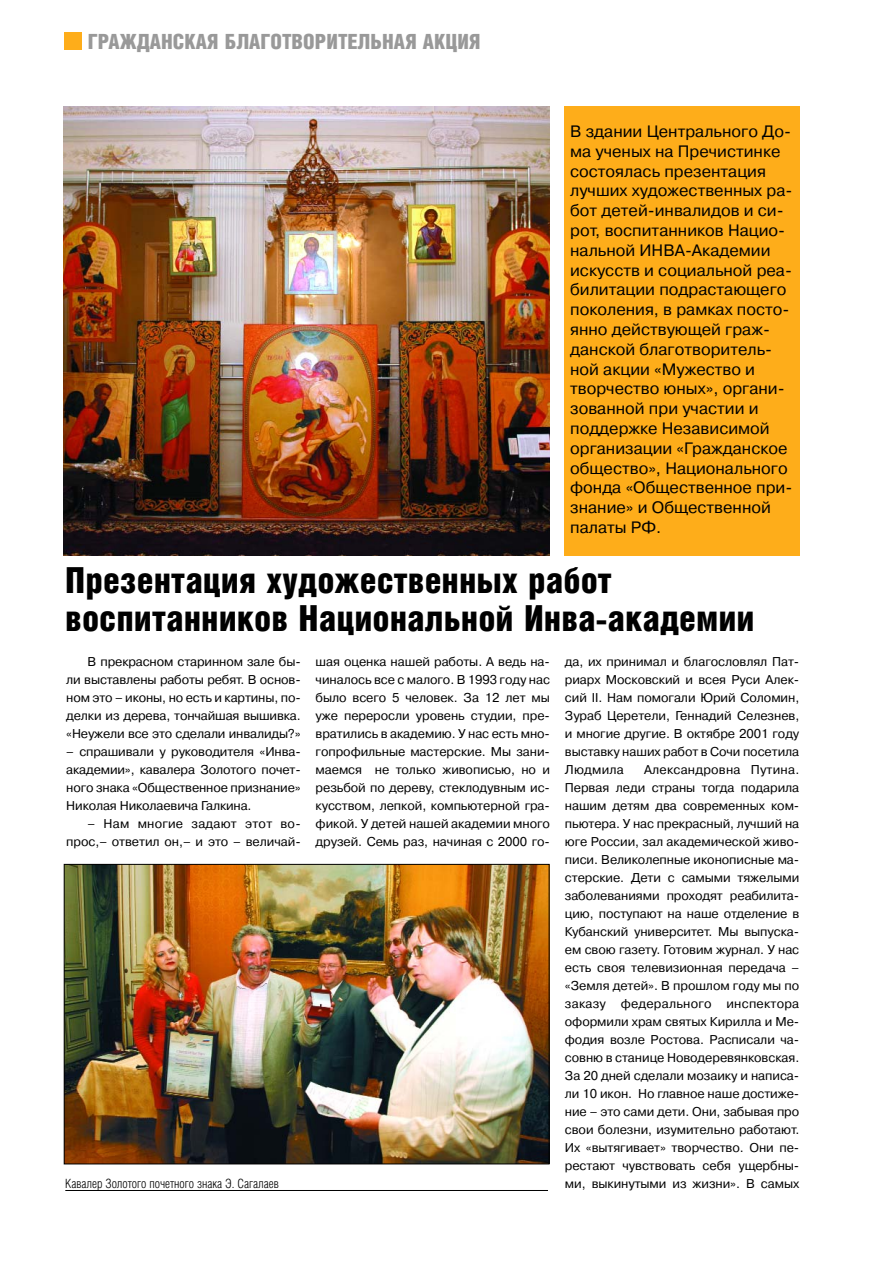
<style>
.page{position:relative;width:893px;height:1263px;background:#fff}
.page>*{position:absolute;margin:0;border:0;box-sizing:border-box;transform-origin:0 0}
.t1{font:900 36px/37.5px "Helios Cond";color:#000}
.t2{font:900 21px "Helios Cond";color:#999}
.t3{font:16.5px/19.8px "Pragmatica C";color:#000}
.t4{font:12.75px/18px "Pragmatica C";letter-spacing:-.005em;color:#000;text-align:justify}
.t5{font:300 12.75px "Helios Cond";color:#000}
</style>
<div class="page">
<div style="left:65px;top:33px;width:17px;height:17px;background:#fead1a"></div>
<img style="left:64px;top:106px;width:485px;height:449px">
<div style="left:564px;top:106px;width:235px;height:450px;background:#fead1a"></div>
<img style="left:66px;top:866px;width:481px;height:296px">
<div style="left:64px;top:864px;width:485px;height:300px;border:1px solid #000"></div>
<hr style="left:65px;top:1190px;width:483px;height:1px;background:#000">
<h2 class="t2" style="left:88px;top:36px;width:394px">ГРАЖДАНСКАЯ БЛАГОТВОРИТЕЛЬНАЯ АКЦИЯ</h2>
<p class="t3" style="left:570px;top:122px;width:224px">В здании Центрального До&shy;ма ученых на Пречистинке состоялась презентация лучших художественных ра&shy;бот детей-инвалидов и си&shy;рот, воспитанников Нацио&shy;нальной ИНВА-Академии искусств и социальной реа&shy;билитации подрастающего поколения, в рамках посто&shy;янно действующей граж&shy;данской благотворитель&shy;ной акции «Мужество и творчество юных», органи&shy;зованной при участии и поддержке Независимой организации «Гражданское общество», Национального фонда «Общественное при&shy;знание» и Общественной палаты РФ.</p>
<h1 class="t1" style="left:65px;top:567px;width:690px">Презентация художественных работ воспитанников Национальной Инва-академии</h1>
<p class="t4" style="left:66px;top:653px;width:236px;text-indent:21px">В прекрасном старинном зале бы&shy;ли выставлены работы ребят. В основ&shy;ном это – иконы, но есть и картины, по&shy;делки из дерева, тончайшая вышивка. «Неужели все это сделали инвалиды?»</p>
<p class="t4" style="left:66px;top:743px;width:236px">– спрашивали у руководителя «Инва&shy;академии», кавалера Золотого почет&shy;ного знака «Общественное признание» Николая Николаевича Галкина.</p>
<p class="t4" style="left:66px;top:815px;width:236px;text-align:right">– Нам многие задают этот во&shy;прос,– ответил он,– и это – величай-</p>
<p class="t5" style="left:65px;top:1180px;width:215px">Кавалер Золотого почетного знака Э. Сагалаев</p>
<p class="t4" style="left:315px;top:653px;width:236px">шая оценка нашей работы. А ведь на&shy;чиналось все с малого. В 1993 году нас было всего 5 человек. За 12 лет мы уже переросли уровень студии, пре&shy;вратились в академию. У нас есть мно&shy;гопрофильные мастерские. Мы зани&shy;маемся не только живописью, но и резьбой по дереву, стеклодувным ис&shy;кусством, лепкой, компьютерной гра&shy;фикой. У детей нашей академии много друзей. Семь раз, начиная с 2000 го-</p>
<p class="t4" style="left:565px;top:653px;width:236px">да, их принимал и благословлял Пат&shy;риарх Московский и всея Руси Алек&shy;сий II. Нам помогали Юрий Соломин, Зураб Церетели, Геннадий Селезнев, и многие другие. В октябре 2001 году выставку наших работ в Сочи посетила Людмила</p>
<p class="t4" style="left:565px;top:761px;width:236px;text-indent:79px">Александровна Путина.<br>Первая леди страны тогда подарила нашим детям два современных ком&shy;пьютера. У нас прекрасный, лучший на юге России, зал академической живо&shy;писи. Великолепные иконописные ма&shy;стерские. Дети с самыми тяжелыми заболеваниями проходят реабилита&shy;цию, поступают на наше отделение в Кубанский университет. Мы выпуска&shy;ем свою газету. Готовим журнал. У нас есть своя телевизионная передача – «Земля детей». В прошлом году мы по заказу федерального инспектора оформили храм святых Кирилла и Ме&shy;фодия возле Ростова. Расписали ча&shy;совню в станице Новодеревянковская.<br>За 20 дней сделали мозаику и написа&shy;ли 10 икон. Но главное наше достиже&shy;ние – это сами дети. Они, забывая про свои болезни, изумительно работают.<br>Их «вытягивает» творчество. Они пе&shy;рестают чувствовать себя ущербны&shy;ми, выкинутыми из жизни». В самых</p>
</div>
